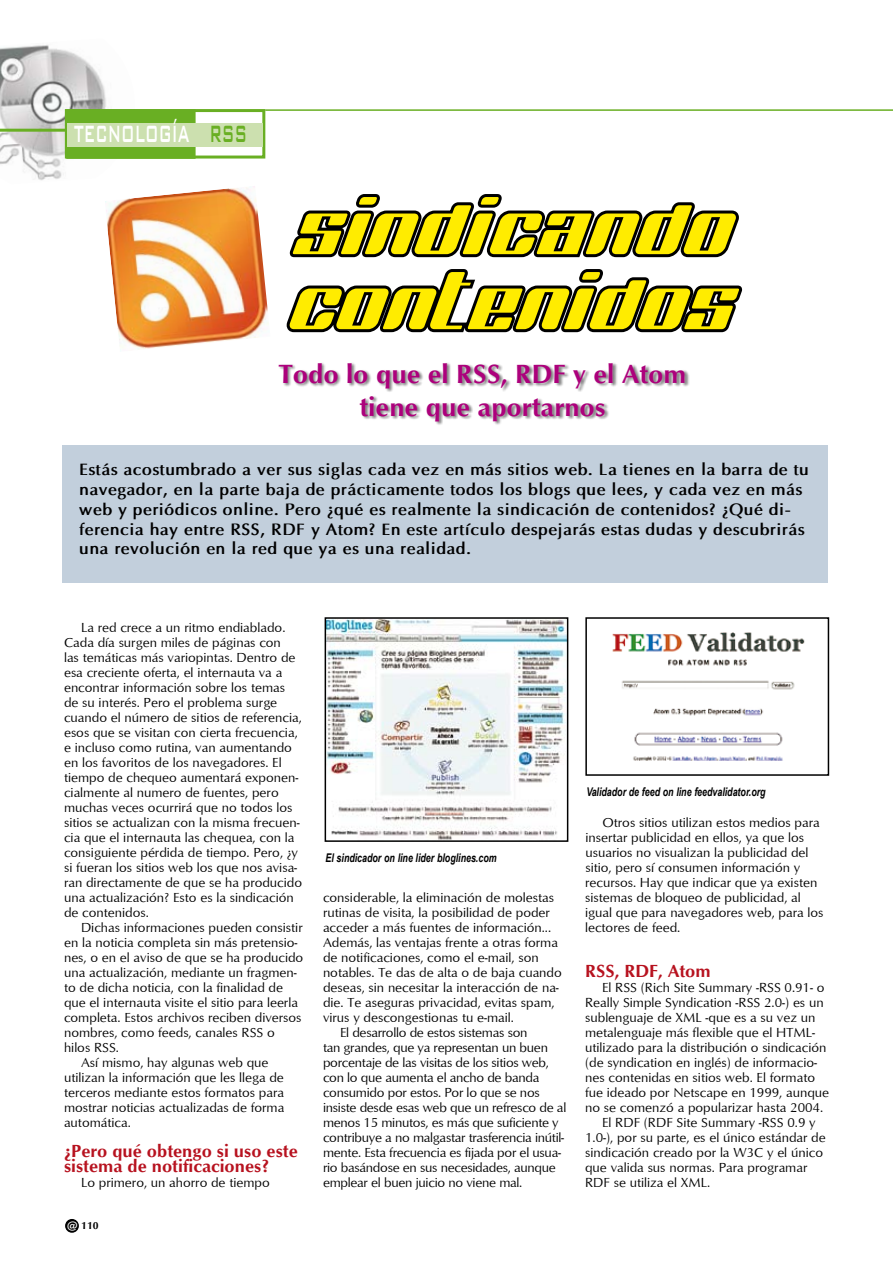
<style>
.page{position:relative;width:893px;height:1263px;background:#fff}
.page>*{position:absolute;margin:0;border:0;box-sizing:border-box;transform-origin:0 0}
.t1{font:500 31.5px "Bank Gothic BT";color:#fff;scale:.49 1}
.t2{font:700 27px/32.4px "Optimum";color:#ad007c;text-align:center}
.t3{font:700 18px/15px "Optimum";color:#b7121f}
.t4{font:700 16.5px/19.8px "Optima";letter-spacing:.02em;color:#000}
.t5{font:13.5px/15px "Optimum";color:#000}
.t6{font:13.5px "Optimum";letter-spacing:-.02em;color:#000}
.t7{font:italic 700 12px "Arial Narrow";color:#000;scale:.9 1}
.t8{font:700 10.5px "Optimum";color:#000}
.s1{color:#69af23}
.s2{font-family:"Aachen BT";font-weight:400;color:#fff}
</style>
<div class="page">
<div style="left:65px;top:1219px;width:14px;height:14px;background:#000;border-radius:50%"></div>
<img style="left:0;top:45px;width:106px;height:136px">
<div style="left:65px;top:109px;width:200px;height:50px;border:3px solid #69af23"></div>
<div style="left:68px;top:111px;width:126px;height:46px;background:#69af23"></div>
<div style="left:66px;top:109px;width:130px;height:50px;border:3px solid #69af23"></div>
<hr style="left:0;top:129px;width:66px;height:3px;background:#69af23">
<hr style="left:265px;top:109px;width:628px;height:2px;background:#69af23">
<div style="left:67px;top:123px;width:196px;height:23px;background:#cce0af"></div>
<div style="left:62px;top:445px;width:766px;height:138px;background:#c2cfdc"></div>
<svg style="left:289px;top:194px;width:450px;height:64px"></svg>
<svg style="left:286px;top:269px;width:457px;height:64px"></svg>
<img style="left:105px;top:186px;width:164px;height:165px">
<div style="left:278px;top:362px;width:412px;height:64px;background:#000;opacity:.5"></div>
<img style="left:328px;top:620px;width:237px;height:219px">
<div style="left:325px;top:617px;width:243px;height:225px;border:2px solid #000"></div>
<img style="left:612px;top:632px;width:193px;height:129px">
<div style="left:585px;top:617px;width:244px;height:159px;border:2px solid #000"></div>
<h1 class="t1" style="left:74px;top:116px;width:354px">TECNOLOGÍA <span class="s1">RSS</span></h1>
<h2 class="t2" style="left:279px;top:360px;width:409px">Todo lo que el RSS, RDF y el Atom tiene que aportarnos</h2>
<p class="t4" style="left:79px;top:461px;width:731px">Estás acostumbrado a ver sus siglas cada vez en más sitios web. La tienes en la barra de tu navegador, en la parte baja de prácticamente todos los blogs que lees, y cada vez en más web y periódicos online. Pero ¿qué es realmente la sindicación de contenidos? ¿Qué di&shy;ferencia hay entre RSS, RDF y Atom? En este artículo despejarás estas dudas y descubrirás una revolución en la red que ya es una realidad.</p>
<p class="t5" style="left:64px;top:621px;width:240px;text-indent:17px">La red crece a un ritmo endiablado.<br>Cada día surgen miles de páginas con<br>las temáticas más variopintas. Dentro de esa creciente oferta, el internauta va a encontrar información sobre los temas de su interés. Pero el problema surge cuando el número de sitios de referencia, esos que se visitan con cierta frecuencia, e incluso como rutina, van aumentando en los favoritos de los navegadores. El tiempo de chequeo aumentará exponen&shy;cialmente al numero de fuentes, pero muchas veces ocurrirá que no todos los sitios se actualizan con la misma frecuen&shy;cia que el internauta las chequea, con la consiguiente pérdida de tiempo. Pero, ¿y si fueran los sitios web los que nos avisa&shy;ran directamente de que se ha producido una actualización? Esto es la sindicación de contenidos.</p>
<p class="t5" style="left:81px;top:921px;width:223px">Dichas informaciones pueden consistir</p>
<p class="t5" style="left:64px;top:936px;width:235px">en la noticia completa sin más pretensio-</p>
<p class="t5" style="left:64px;top:951px;width:241px">nes, o en el aviso de que se ha producido</p>
<p class="t5" style="left:64px;top:966px;width:234px">una actualización, mediante un fragmen-</p>
<p class="t5" style="left:64px;top:981px;width:221px">to de dicha noticia, con la finalidad de</p>
<p class="t5" style="left:64px;top:996px;width:235px">que el internauta visite el sitio para leerla</p>
<p class="t5" style="left:64px;top:1011px;width:239px">completa. Estos archivos reciben diversos</p>
<p class="t5" style="left:64px;top:1026px;width:212px">nombres, como feeds, canales RSS o</p>
<p class="t5" style="left:64px;top:1041px;width:56px">hilos RSS.</p>
<p class="t5" style="left:81px;top:1056px;width:189px">Así mismo, hay algunas web que</p>
<p class="t5" style="left:64px;top:1071px;width:221px">utilizan la información que les llega de</p>
<p class="t5" style="left:64px;top:1086px;width:222px">terceros mediante estos formatos para</p>
<p class="t5" style="left:64px;top:1101px;width:222px">mostrar noticias actualizadas de forma</p>
<p class="t5" style="left:64px;top:1116px;width:68px">automática.</p>
<h3 class="t3" style="left:64px;top:1145px;width:235px">¿Pero qué obtengo si uso este sistema de notificaciones?</h3>
<p class="t5" style="left:81px;top:1176px;width:190px">Lo primero, un ahorro de tiempo</p>
<p class="t8" style="left:67px;top:1221px;width:33px"><span class="s2">@</span> 110</p>
<p class="t7" style="left:326px;top:851px;width:192px">El sindicador on line lider bloglines.com</p>
<p class="t5" style="left:323px;top:891px;width:233px">considerable, la eliminación de molestas</p>
<p class="t5" style="left:323px;top:906px;width:228px">rutinas de visita, la posibilidad de poder</p>
<p class="t5" style="left:323px;top:921px;width:230px">acceder a más fuentes de información...</p>
<p class="t5" style="left:323px;top:936px;width:237px">Además, las ventajas frente a otras forma</p>
<p class="t5" style="left:323px;top:951px;width:217px">de notificaciones, como el e-mail, son</p>
<p class="t5" style="left:323px;top:966px;width:240px">notables. Te das de alta o de baja cuando</p>
<p class="t5" style="left:323px;top:981px;width:237px">deseas, sin necesitar la interacción de na-</p>
<p class="t5" style="left:323px;top:996px;width:233px">die. Te aseguras privacidad, evitas spam,</p>
<p class="t5" style="left:323px;top:1011px;width:192px">virus y descongestionas tu e-mail.</p>
<p class="t6" style="left:340px;top:1027px;width:189px">El desarrollo de estos sistemas son</p>
<p class="t6" style="left:323px;top:1042px;width:226px">tan grandes, que ya representan un buen</p>
<p class="t6" style="left:323px;top:1057px;width:228px">porcentaje de las visitas de los sitios web,</p>
<p class="t6" style="left:323px;top:1072px;width:218px">con lo que aumenta el ancho de banda</p>
<p class="t6" style="left:323px;top:1087px;width:218px">consumido por estos. Por lo que se nos</p>
<p class="t6" style="left:323px;top:1102px;width:245px">insiste desde esas web que un refresco de al</p>
<p class="t6" style="left:323px;top:1117px;width:237px">menos 15 minutos, es más que suficiente y</p>
<p class="t6" style="left:323px;top:1132px;width:243px">contribuye a no malgastar trasferencia inútil-</p>
<p class="t6" style="left:323px;top:1147px;width:240px">mente. Esta frecuencia es fijada por el usua-</p>
<p class="t6" style="left:323px;top:1162px;width:234px">rio basándose en sus necesidades, aunque</p>
<p class="t6" style="left:323px;top:1177px;width:201px">emplear el buen juicio no viene mal.</p>
<p class="t7" style="left:586px;top:785px;width:201px">Validador de feed on line feedvalidator.org</p>
<p class="t5" style="left:585px;top:816px;width:240px;text-indent:17px">Otros sitios utilizan estos medios para insertar publicidad en ellos, ya que los usuarios no visualizan la publicidad del sitio, pero sí consumen información y recursos. Hay que indicar que ya existen sistemas de bloqueo de publicidad, al igual que para navegadores web, para los lectores de feed.</p>
<h3 class="t3" style="left:585px;top:965px;width:127px">RSS, RDF, Atom</h3>
<p class="t5" style="left:602px;top:981px;width:224px">El RSS (Rich Site Summary -RSS 0.91- o</p>
<p class="t5" style="left:585px;top:996px;width:240px">Really Simple Syndication -RSS 2.0-) es un</p>
<p class="t5" style="left:585px;top:1011px;width:232px">sublenguaje de XML -que es a su vez un</p>
<p class="t5" style="left:585px;top:1026px;width:231px">metalenguaje más flexible que el HTML-</p>
<p class="t5" style="left:585px;top:1041px;width:243px">utilizado para la distribución o sindicación</p>
<p class="t5" style="left:585px;top:1056px;width:234px">(de syndication en inglés) de informacio-</p>
<p class="t5" style="left:585px;top:1071px;width:231px">nes contenidas en sitios web. El formato</p>
<p class="t5" style="left:585px;top:1086px;width:246px">fue ideado por Netscape en 1999, aunque</p>
<p class="t5" style="left:585px;top:1101px;width:240px">no se comenzó a popularizar hasta 2004.</p>
<p class="t5" style="left:602px;top:1116px;width:215px">El RDF (RDF Site Summary -RSS 0.9 y</p>
<p class="t5" style="left:585px;top:1131px;width:242px">1.0-), por su parte, es el único estándar de</p>
<p class="t5" style="left:585px;top:1146px;width:239px">sindicación creado por la W3C y el único</p>
<p class="t5" style="left:585px;top:1161px;width:224px">que valida sus normas. Para programar</p>
<p class="t5" style="left:585px;top:1176px;width:127px">RDF se utiliza el XML.</p>
</div>
